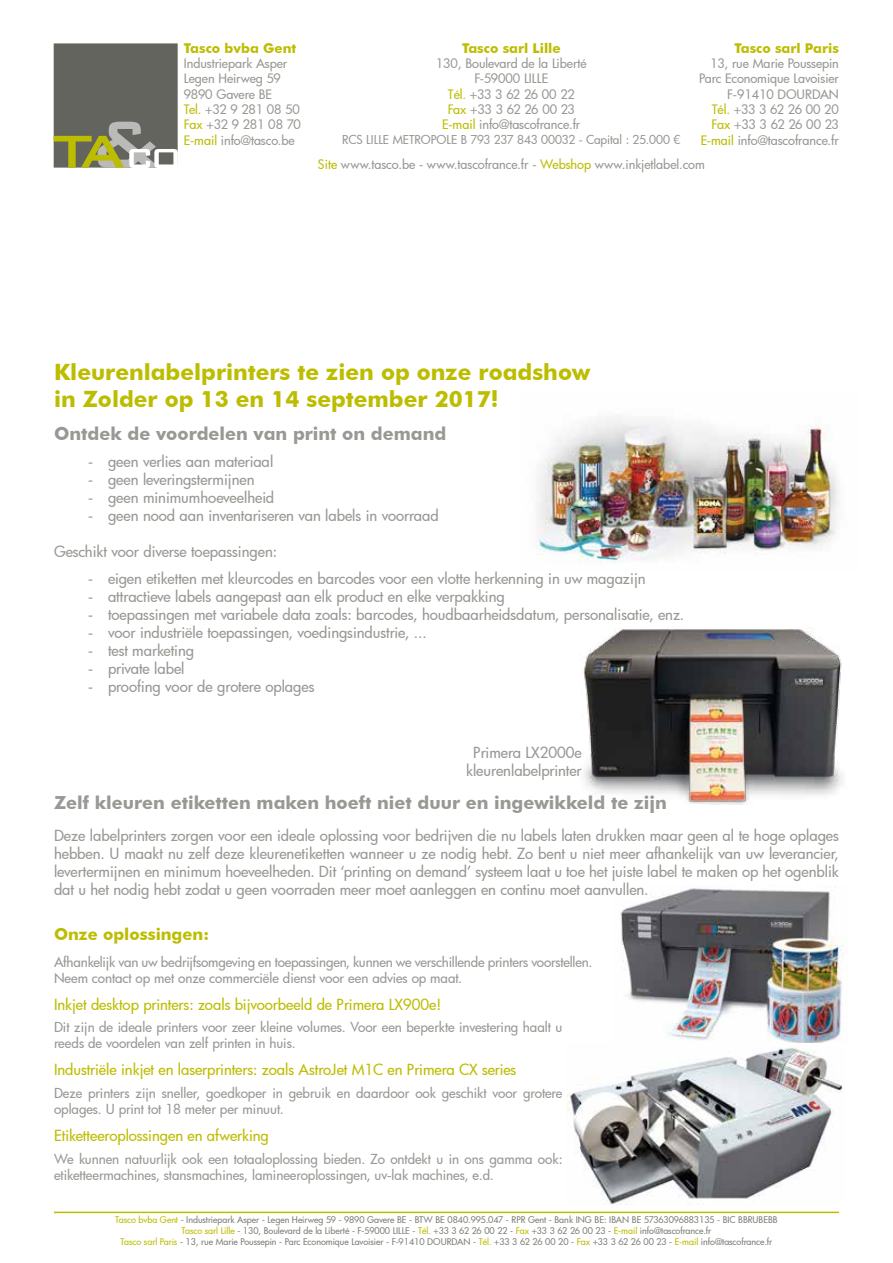
<style>
.page{position:relative;width:893px;height:1263px;background:#fff}
.page>*{position:absolute;margin:0;border:0;box-sizing:border-box;transform-origin:0 0}
.t1{font:700 22.5px/27px "Futura BT";color:#bcbd00}
.t2{font:700 18px "Futura BT";color:#989894}
.t3{font:700 16.5px "Futura BT";color:#bcbd00}
.t4{font:500 15px/18px "Futura";letter-spacing:-.005em;color:#989894;text-align:justify}
.t5{font:500 15px "Futura";letter-spacing:-.005em;color:#bcbd00}
.t6{font:500 13.5px/16.2px "Futura";letter-spacing:-.005em;color:#989894}
.t7{font:700 13.5px "Futura BT";color:#bcbd00}
.t8{font:500 12.75px/15.3px "Futura";letter-spacing:-.005em;color:#989894}
.t9{font:500 12px "Futura";letter-spacing:-.01em;color:#989894}
.t10{font:500 9px/10.8px "Futura";letter-spacing:-.005em;color:#7e7e79;text-align:center}
.s1{color:#bcbd00}
</style>
<div class="page">
<img style="left:620px;top:887px;width:223px;height:156px">
<img style="left:536px;top:418px;width:303px;height:146px">
<hr style="left:54px;top:1211px;width:785px;height:2px;background:#bcbd00">
<img style="left:567px;top:1048px;width:276px;height:156px">
<img style="left:581px;top:627px;width:262px;height:178px">
<svg style="left:54px;top:43px;width:124px;height:125px"></svg>
<p class="t7" style="left:184px;top:40px;width:114px">Tasco bvba Gent</p>
<p class="t8" style="left:184px;top:55px;width:118px">Industriepark Asper<br>Legen Heirweg 59<br>9890 Gavere BE<br><span class="s1">Tel.</span> +32 9 281 08 50<br><span class="s1">Fax</span> +32 9 281 08 70<br><span class="s1">E-mail</span> info@tasco.be</p>
<p class="t7" style="left:462px;top:40px;width:100px">Tasco sarl Lille</p>
<p class="t8" style="left:436px;top:55px;width:152px;text-align:center">130, Boulevard de la Liberté<br>F-59000 LILLE<br><span class="s1">Tél.</span> +33 3 62 26 00 22<br><span class="s1">Fax</span> +33 3 62 26 00 23<br><span class="s1">E-mail</span> info@tascofrance.fr</p>
<p class="t9" style="left:342px;top:132px;width:340px">RCS LILLE METROPOLE B 793 237 843 00032 - Capital : 25.000 €</p>
<p class="t7" style="left:734px;top:40px;width:106px">Tasco sarl Paris</p>
<p class="t8" style="left:699px;top:55px;width:141px;text-align:right">13, rue Marie Poussepin<br>Parc Economique Lavoisier<br>F-91410 DOURDAN<br><span class="s1">Tél.</span> +33 3 62 26 00 20<br><span class="s1">Fax</span> +33 3 62 26 00 23<br><span class="s1">E-mail</span> info@tascofrance.fr</p>
<p class="t8" style="left:318px;top:156px;width:388px"><span class="s1">Site</span> www.tasco.be - www.tascofrance.fr - <span class="s1">Webshop</span> www.inkjetlabel.com</p>
<h1 class="t1" style="left:54px;top:359px;width:538px">Kleurenlabelprinters te zien op onze roadshow in Zolder op 13 en 14 september 2017!</h1>
<p class="t2" style="left:54px;top:423px;width:394px">Ontdek de voordelen van print on demand</p>
<p class="t4" style="left:88px;top:452px;width:187px">- geen verlies aan materiaal</p>
<p class="t4" style="left:88px;top:470px;width:168px">- geen leveringstermijnen</p>
<p class="t4" style="left:88px;top:488px;width:188px">- geen minimumhoeveelheid</p>
<p class="t4" style="left:88px;top:506px;width:352px">- geen nood aan inventariseren van labels in voorraad</p>
<p class="t4" style="left:54px;top:542px;width:225px">Geschikt voor diverse toepassingen:</p>
<p class="t4" style="left:88px;top:569px;width:559px">- eigen etiketten met kleurcodes en barcodes voor een vlotte herkenning in uw magazijn</p>
<p class="t4" style="left:88px;top:587px;width:418px">- attractieve labels aangepast aan elk product en elke verpakking</p>
<p class="t4" style="left:88px;top:605px;width:598px">- toepassingen met variabele data zoals: barcodes, houdbaarheidsdatum, personalisatie, enz.</p>
<p class="t4" style="left:88px;top:623px;width:340px">- voor industriële toepassingen, voedingsindustrie, ...</p>
<p class="t4" style="left:88px;top:641px;width:108px">- test marketing</p>
<p class="t4" style="left:88px;top:659px;width:98px">- private label</p>
<p class="t4" style="left:88px;top:677px;width:228px">- proofing voor de grotere oplages</p>
<p class="t4" style="left:466px;top:743px;width:117px;text-align:center">Primera LX2000e kleurenlabelprinter</p>
<p class="t2" style="left:54px;top:792px;width:614px">Zelf kleuren etiketten maken hoeft niet duur en ingewikkeld te zijn</p>
<p class="t4" style="left:54px;top:826px;width:786px">Deze labelprinters zorgen voor een ideale oplossing voor bedrijven die nu labels laten drukken maar geen al te hoge oplages hebben. U maakt nu zelf deze kleurenetiketten wanneer u ze nodig hebt. Zo bent u niet meer afhankelijk van uw leverancier, levertermijnen en minimum hoeveelheden. Dit ‘printing on demand’ systeem laat u toe het juiste label te maken op het ogenblik dat u het nodig hebt zodat u geen voorraden meer moet aanleggen en continu moet aanvullen.</p>
<p class="t3" style="left:54px;top:924px;width:156px">Onze oplossingen:</p>
<p class="t6" style="left:54px;top:953px;width:540px">Afhankelijk van uw bedrijfsomgeving en toepassingen, kunnen we verschillende printers voorstellen.<br>Neem contact op met onze commerciële dienst voor een advies op maat.</p>
<p class="t5" style="left:54px;top:994px;width:389px">Inkjet desktop printers: zoals bijvoorbeeld de Primera LX900e!</p>
<p class="t6" style="left:54px;top:1019px;width:510px">Dit zijn de ideale printers voor zeer kleine volumes. Voor een beperkte investering haalt u reeds de voordelen van zelf printen in huis.</p>
<p class="t5" style="left:54px;top:1060px;width:464px">Industriële inkjet en laserprinters: zoals AstroJet M1C en Primera CX series</p>
<p class="t6" style="left:54px;top:1084px;width:510px">Deze printers zijn sneller, goedkoper in gebruik en daardoor ook geschikt voor grotere oplages. U print tot 18 meter per minuut.</p>
<p class="t5" style="left:54px;top:1125px;width:216px">Etiketteeroplossingen en afwerking</p>
<p class="t6" style="left:54px;top:1150px;width:510px">We kunnen natuurlijk ook een totaaloplossing bieden. Zo ontdekt u in ons gamma ook: etiketteermachines, stansmachines, lamineeroplossingen, uv-lak machines, e.d.</p>
<p class="t10" style="left:115px;top:1214px;width:664px"><span class="s1">Tasco bvba Gent</span> - Industriepark Asper - Legen Heirweg 59 - 9890 Gavere BE - BTW BE 0840.995.047 - RPR Gent - Bank ING BE: IBAN BE 57363096883135 - BIC BBRUBEBB<br><span class="s1">Tasco sarl Lille</span> - 130, Boulevard de la Liberté - F-59000 LILLE - <span class="s1">Tél.</span> +33 3 62 26 00 22 - <span class="s1">Fax</span> +33 3 62 26 00 23 - <span class="s1">E-mail</span> info@tascofrance.fr<br><span class="s1">Tasco sarl Paris</span> - 13, rue Marie Poussepin - Parc Economique Lavoisier - F-91410 DOURDAN - <span class="s1">Tél.</span> +33 3 62 26 00 20 - <span class="s1">Fax</span> +33 3 62 26 00 23 - <span class="s1">E-mail</span> info@tascofrance.fr</p>
</div>
